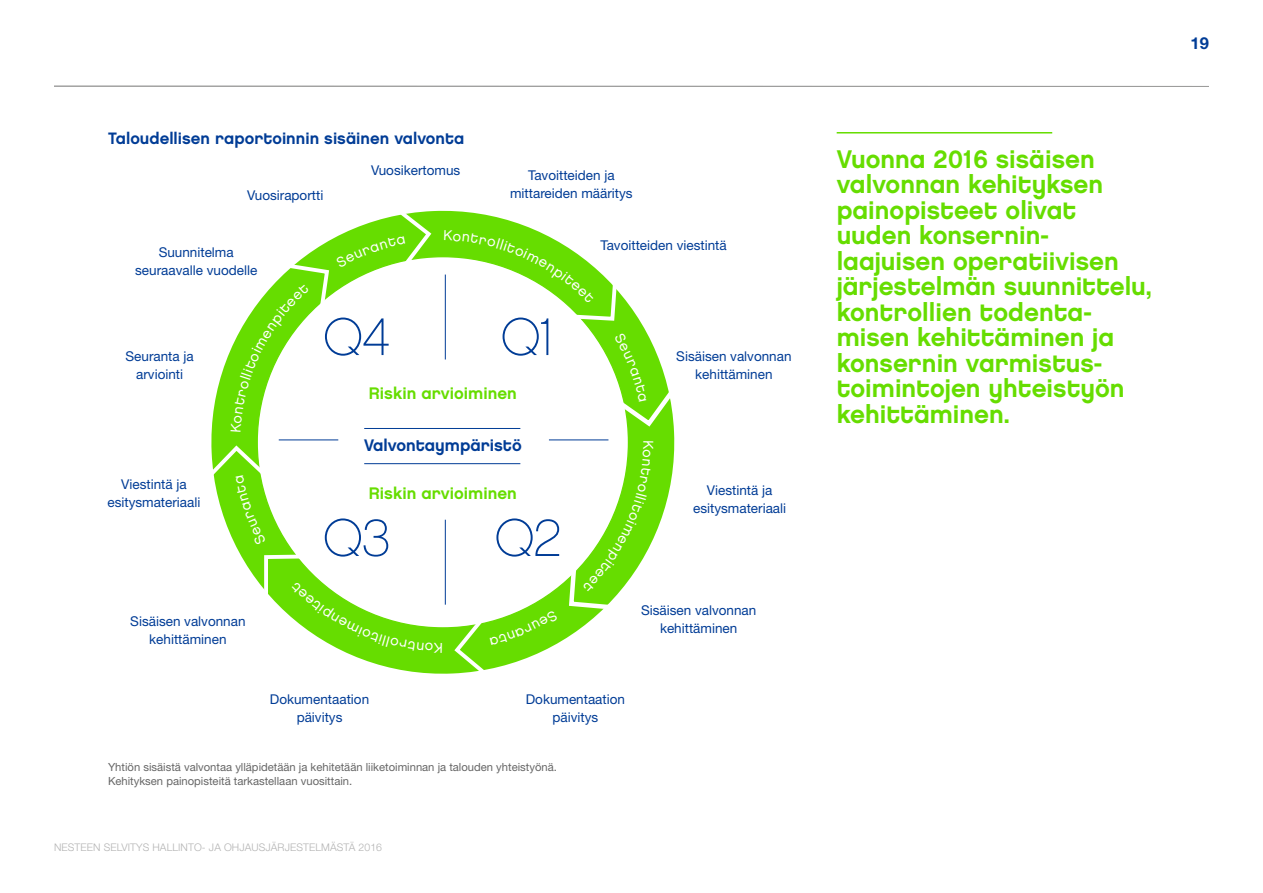
<style>
.page{position:relative;width:1263px;height:893px;background:#fff}
.page>*{position:absolute;margin:0;border:0;box-sizing:border-box;transform-origin:0 0}
.t1{font:52.8px "Chalet Paris Nineteen Eighty";letter-spacing:-.015em;color:#003c96}
.t2{font:25.5px/25.5px "Chalet New York Nineteen Eighty";color:#6d0}
.t3{font:16.8px "Chalet New York Nineteen Eighty";color:#6d0}
.t4{font:16.8px "Chalet New York Nineteen Eighty";color:#003c96}
.t5{font:16.5px "Chalet New York Nineteen Eighty";color:#003c96}
.t6{font:700 16.5px "Helvetica Neue LT Std";color:#003c96}
.t7{font:13.5px/18px "Helvetica Neue LT Std";color:#003c96;text-align:center}
.t8{font:11.25px/13.5px "Helvetica Neue LT Std";color:#666}
.t9{font:300 10.5px "Helvetica Neue LT Std";letter-spacing:.01em;color:#b3b3b3}
</style>
<div class="page">
<svg style="left:213px;top:213px;width:457px;height:457px"></svg>
<hr style="left:54px;top:86px;width:1155px;height:1px;background:#9d9d9c">
<div style="left:257px;top:257px;width:371px;height:371px;background:#fff;border-radius:50%"></div>
<hr style="left:364px;top:428px;width:156px;height:1px;background:#003c96">
<hr style="left:445px;top:275px;width:1px;height:84px;background:#003c96">
<hr style="left:279px;top:440px;width:59px;height:1px;background:#003c96">
<hr style="left:445px;top:520px;width:1px;height:85px;background:#003c96">
<hr style="left:549px;top:440px;width:59px;height:1px;background:#003c96">
<hr style="left:364px;top:463px;width:156px;height:1px;background:#003c96">
<hr style="left:837px;top:132px;width:215px;height:2px;background:#6d0">
<svg style="left:444px;top:230px;width:176px;height:93px"></svg>
<svg style="left:601px;top:333px;width:73px;height:97px"></svg>
<svg style="left:566px;top:441px;width:87px;height:172px"></svg>
<svg style="left:452px;top:610px;width:106px;height:64px"></svg>
<svg style="left:262px;top:552px;width:180px;height:101px"></svg>
<svg style="left:211px;top:443px;width:63px;height:102px"></svg>
<svg style="left:231px;top:211px;width:203px;height:221px"></svg>
<p class="t5" style="left:108px;top:128px;width:358px">Taloudellisen raportoinnin sisäinen valvonta</p>
<p class="t7" style="left:247px;top:186px;width:78px">Vuosiraportti</p>
<p class="t7" style="left:135px;top:243px;width:123px">Suunnitelma seuraavalle vuodelle</p>
<p class="t7" style="left:371px;top:161px;width:91px">Vuosikertomus</p>
<p class="t7" style="left:510px;top:166px;width:124px">Tavoitteiden ja mittareiden määritys</p>
<p class="t7" style="left:600px;top:236px;width:128px">Tavoitteiden viestintä</p>
<p class="t7" style="left:126px;top:347px;width:70px">Seuranta ja arviointi</p>
<p class="t7" style="left:107px;top:475px;width:95px">Viestintä ja esitysmateriaali</p>
<p class="t7" style="left:130px;top:612px;width:117px">Sisäisen valvonnan kehittäminen</p>
<h1 class="t1" style="left:323px;top:306px;width:68px">Q4</h1>
<h1 class="t1" style="left:501px;top:306px;width:56px">Q1</h1>
<p class="t3" style="left:369px;top:383px;width:149px">Riskin arvioiminen</p>
<p class="t4" style="left:364px;top:435px;width:159px">Valvontaympäristö</p>
<p class="t3" style="left:369px;top:482px;width:149px">Riskin arvioiminen</p>
<h1 class="t1" style="left:323px;top:507px;width:69px">Q3</h1>
<h1 class="t1" style="left:495px;top:507px;width:68px">Q2</h1>
<p class="t7" style="left:676px;top:347px;width:117px">Sisäisen valvonnan kehittäminen</p>
<p class="t7" style="left:693px;top:481px;width:95px">Viestintä ja esitysmateriaali</p>
<p class="t7" style="left:641px;top:601px;width:117px">Sisäisen valvonnan kehittäminen</p>
<p class="t7" style="left:270px;top:690px;width:101px">Dokumentaation päivitys</p>
<p class="t7" style="left:526px;top:690px;width:101px">Dokumentaation päivitys</p>
<p class="t8" style="left:108px;top:761px;width:450px">Yhtiön sisäistä valvontaa ylläpidetään ja kehitetään liiketoiminnan ja talouden yhteistyönä.<br>Kehityksen painopisteitä tarkastellaan vuosittain.</p>
<p class="t9" style="left:54px;top:840px;width:330px">NESTEEN SELVITYS HALLINTO- JA OHJAUSJÄRJESTELMÄSTÄ 2016</p>
<p class="t2" style="left:837px;top:146px;width:317px">Vuonna 2016 sisäisen valvonnan kehityksen painopisteet olivat uuden konsernin&shy;laajuisen operatiivisen järjestelmän suunnittelu, kontrollien todenta&shy;misen kehittäminen ja konsernin varmistus&shy;toimintojen yhteistyön kehittäminen.</p>
<p class="t6" style="left:1190px;top:33px;width:20px">19</p>
</div>
